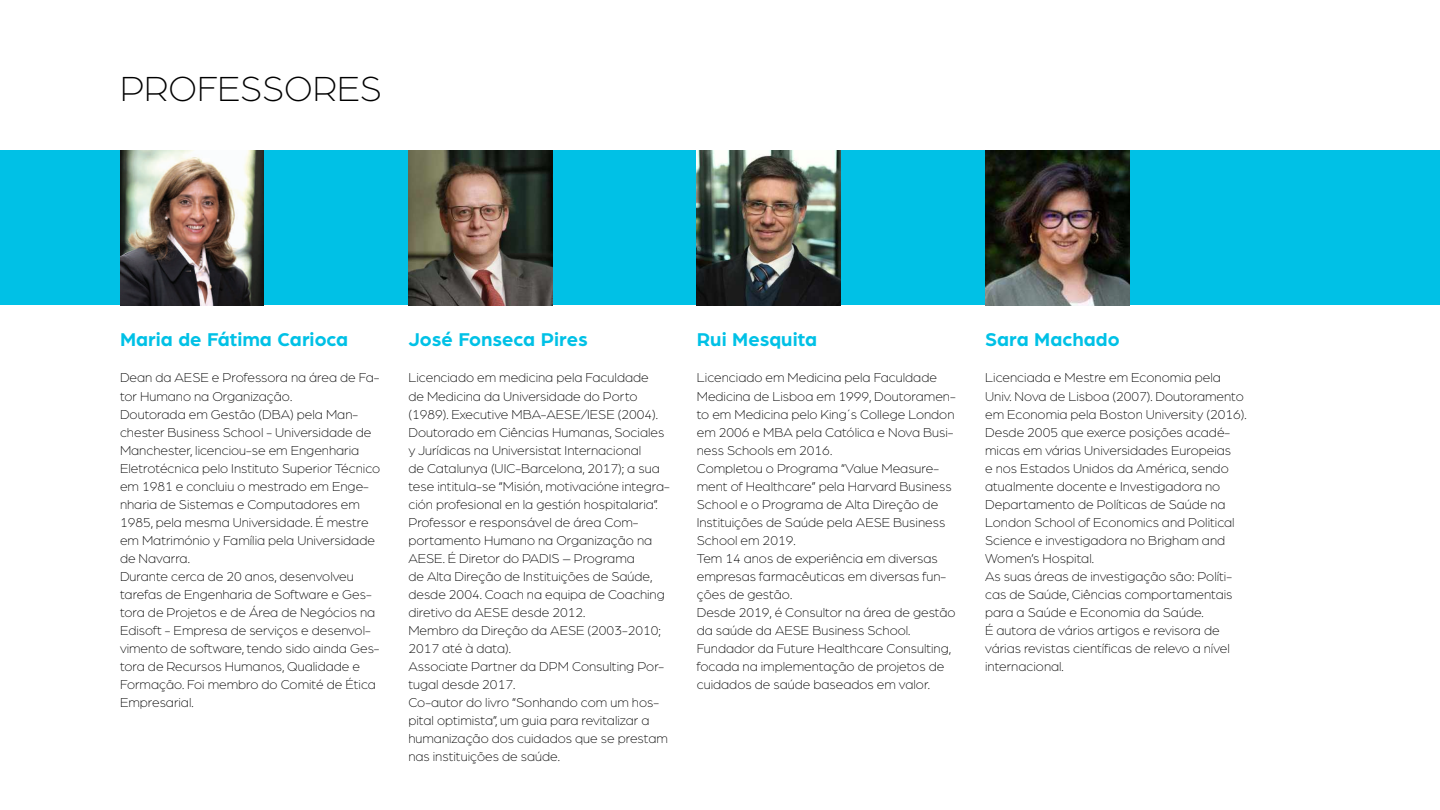
<style>
.page{position:relative;width:1440px;height:810px;background:#fff}
.page>*{position:absolute;margin:0;border:0;box-sizing:border-box;transform-origin:0 0}
.t1{font:300 37.2px "Arboria";color:#000}
.t2{font:700 19.73px "Arboria";color:#00c1e6}
.t3{font:300 13.73px/18px "Arboria";color:#000}
</style>
<div class="page">
<div style="left:0;top:151px;width:1440px;height:154px;background:#00c1e6"></div>
<img style="left:408px;top:151px;width:144px;height:154px">
<img style="left:120px;top:151px;width:144px;height:154px">
<img style="left:697px;top:151px;width:144px;height:154px">
<img style="left:985px;top:151px;width:144px;height:154px">
<h1 class="t1" style="left:120px;top:66px;width:263px">PROFESSORES</h1>
<h2 class="t2" style="left:120px;top:326px;width:230px">Maria de Fátima Carioca</h2>
<p class="t3" style="left:120px;top:369px;width:262px">Dean da AESE e Professora na área de Fa&shy;tor Humano na Organização.<br>Doutorada em Gestão (DBA) pela Man&shy;chester Business School - Universidade de Manchester, licenciou-se em Engenharia Eletrotécnica pelo Instituto Superior Técnico em 1981 e concluiu o mestrado em Enge&shy;nharia de Sistemas e Computadores em 1985, pela mesma Universidade. É mestre em Matrimónio y Família pela Universidade de Navarra.<br>Durante cerca de 20 anos, desenvolveu tarefas de Engenharia de Software e Ges&shy;tora de Projetos e de Área de Negócios na Edisoft - Empresa de serviços e desenvol&shy;vimento de software, tendo sido ainda Ges&shy;tora de Recursos Humanos, Qualidade e Formação. Foi membro do Comité de Ética Empresarial.</p>
<h2 class="t2" style="left:408px;top:326px;width:181px">José Fonseca Pires</h2>
<p class="t3" style="left:408px;top:369px;width:263px">Licenciado em medicina pela Faculdade<br>de Medicina da Universidade do Porto (1989). Executive MBA-AESE/IESE (2004).<br>Doutorado em Ciências Humanas, Sociales y Jurídicas na Universistat Internacional<br>de Catalunya (UIC-Barcelona, 2017); a sua tese intitula-se “Misión, motivacióne integra&shy;ción profesional en la gestión hospitalaria”.<br>Professor e responsável de área Com&shy;portamento Humano na Organização na AESE. É Diretor do PADIS – Programa<br>de Alta Direção de Instituições de Saúde, desde 2004. Coach na equipa de Coaching diretivo da AESE desde 2012.<br>Membro da Direção da AESE (2003-2010; 2017 até à data).<br>Associate Partner da DPM Consulting Por&shy;tugal desde 2017.<br>Co-autor do livro “Sonhando com um hos&shy;pital optimista”, um guia para revitalizar a humanização dos cuidados que se prestam nas instituições de saúde.</p>
<h2 class="t2" style="left:697px;top:326px;width:122px">Rui Mesquita</h2>
<p class="t3" style="left:697px;top:369px;width:260px">Licenciado em Medicina pela Faculdade Medicina de Lisboa em 1999, Doutoramen&shy;to em Medicina pelo King´s College London em 2006 e MBA pela Católica e Nova Busi&shy;ness Schools em 2016.<br>Completou o Programa “Value Measure&shy;ment of Healthcare” pela Harvard Business School e o Programa de Alta Direção de Instituições de Saúde pela AESE Business School em 2019.<br>Tem 14 anos de experiência em diversas empresas farmacêuticas em diversas fun&shy;ções de gestão.<br>Desde 2019, é Consultor na área de gestão da saúde da AESE Business School.<br>Fundador da Future Healthcare Consulting, focada na implementação de projetos de cuidados de saúde baseados em valor.</p>
<h2 class="t2" style="left:985px;top:326px;width:136px">Sara Machado</h2>
<p class="t3" style="left:985px;top:369px;width:263px">Licenciada e Mestre em Economia pela Univ. Nova de Lisboa (2007). Doutoramento em Economia pela Boston University (2016).<br>Desde 2005 que exerce posições acadé&shy;micas em várias Universidades Europeias<br>e nos Estados Unidos da América, sendo atualmente docente e Investigadora no Departamento de Políticas de Saúde na London School of Economics and Political Science e investigadora no Brigham and Women’s Hospital.<br>As suas áreas de investigação são: Políti&shy;cas de Saúde, Ciências comportamentais para a Saúde e Economia da Saúde.<br>É autora de vários artigos e revisora de várias revistas científicas de relevo a nível internacional.</p>
</div>
